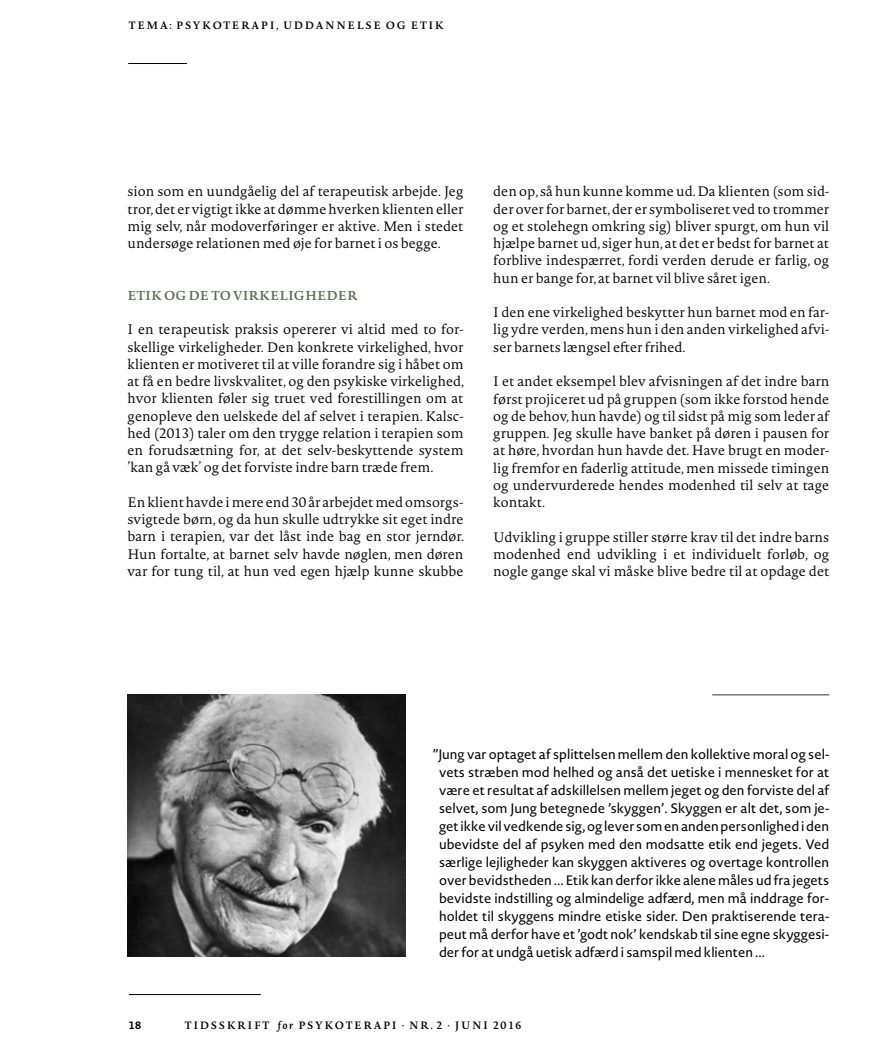
<style>
.page{position:relative;width:893px;height:1063px;background:#fff}
.page>*{position:absolute;margin:0;border:0;box-sizing:border-box;transform-origin:0 0}
.t1{font:300 13.5px/17.2px "Novel Pro";color:#000;text-align:justify}
.t2{font:13.5px/18px "Novel Sans Pro";color:#000;text-align:justify}
.t3{font:600 12.75px "Novel Pro";color:#5a6d4f}
.t4{font:600 10.5px "Novel Pro";letter-spacing:.15em;color:#000}
.t5{font:700 10.5px "Novel Sans Pro";color:#000}
.s1{font-style:italic}
</style>
<div class="page">
<hr style="left:128px;top:63px;width:59px;height:1px;background:#000">
<hr style="left:129px;top:994px;width:132px;height:1px;background:#000">
<hr style="left:712px;top:694px;width:117px;height:1px;background:#000">
<svg style="left:128px;top:694px;width:278px;height:263px;background:#6e6e6e"></svg>
<p class="t4" style="left:129px;top:18px;width:316px">TEMA: PSYKOTERAPI, UDDANNELSE OG ETIK</p>
<p class="t1" style="left:128px;top:183px;width:337px">sion som en uundgåelig del af terapeutisk arbejde. Jeg tror, det er vigtigt ikke at dømme hverken klienten eller mig selv, når modoverføringer er aktive. Men i stedet undersøge relationen med øje for barnet i os begge.</p>
<p class="t3" style="left:128px;top:286px;width:232px">ETIK OG DE TO VIRKELIGHEDER</p>
<p class="t1" style="left:128px;top:321px;width:338px">I en terapeutisk praksis opererer vi altid med to for&shy;skellige virkeligheder. Den konkrete virkelighed, hvor klienten er motiveret til at ville forandre sig i håbet om at få en bedre livskvalitet, og den psykiske virkelighed, hvor klienten føler sig truet ved forestillingen om at genopleve den uelskede del af selvet i terapien. Kalsc&shy;hed (2013) taler om den trygge relation i terapien som en forudsætning for, at det selv-beskyttende system ’kan gå væk’ og det forviste indre barn træde frem.</p>
<p class="t1" style="left:128px;top:493px;width:338px">En klient havde i mere end 30 år arbejdet med omsorgs&shy;svigtede børn, og da hun skulle udtrykke sit eget indre barn i terapien, var det låst inde bag en stor jerndør.<br>Hun fortalte, at barnet selv havde nøglen, men døren var for tung til, at hun ved egen hjælp kunne skubbe</p>
<p class="t1" style="left:493px;top:183px;width:337px">den op, så hun kunne komme ud. Da klienten (som sid&shy;der over for barnet, der er symboliseret ved to trommer og et stolehegn omkring sig) bliver spurgt, om hun vil hjælpe barnet ud, siger hun, at det er bedst for barnet at forblive indespærret, fordi verden derude er farlig, og hun er bange for, at barnet vil blive såret igen.</p>
<p class="t1" style="left:493px;top:303px;width:337px">I den ene virkelighed beskytter hun barnet mod en far&shy;lig ydre verden, mens hun i den anden virkelighed afvi&shy;ser barnets længsel efter frihed.</p>
<p class="t1" style="left:493px;top:372px;width:337px">I et andet eksempel blev afvisningen af det indre barn først projiceret ud på gruppen (som ikke forstod hende og de behov, hun havde) og til sidst på mig som leder af gruppen. Jeg skulle have banket på døren i pausen for at høre, hvordan hun havde det. Have brugt en moder&shy;lig fremfor en faderlig attitude, men missede timingen og undervurderede hendes modenhed til selv at tage kontakt.</p>
<p class="t1" style="left:493px;top:528px;width:337px">Udvikling i gruppe stiller større krav til det indre barns modenhed end udvikling i et individuelt forløb, og nogle gange skal vi måske blive bedre til at opdage det</p>
<p class="t5" style="left:129px;top:1018px;width:14px">18</p>
<p class="t2" style="left:439px;top:745px;width:392px;text-indent:-6px">”Jung var optaget af splittelsen mellem den kollektive moral og sel&shy;vets stræben mod helhed og anså det uetiske i mennesket for at være et resultat af adskillelsen mellem jeget og den forviste del af selvet, som Jung betegnede ’skyggen’. Skyggen er alt det, som je&shy;get ikke vil vedkende sig, og lever som en anden personlighed i den ubevidste del af psyken med den modsatte etik end jegets. Ved særlige lejligheder kan skyggen aktiveres og overtage kontrollen over bevidstheden ... Etik kan derfor ikke alene måles ud fra jegets bevidste indstilling og almindelige adfærd, men må inddrage for&shy;holdet til skyggens mindre etiske sider. Den praktiserende tera&shy;peut må derfor have et ’godt nok’ kendskab til sine egne skyggesi&shy;der for at undgå uetisk adfærd i samspil med klienten ...</p>
<p class="t4" style="left:185px;top:1017px;width:338px">TIDSSKRIFT <span class="s1">for</span> PSYKOTERAPI · NR. 2 · JUNI 2016</p>
</div>
